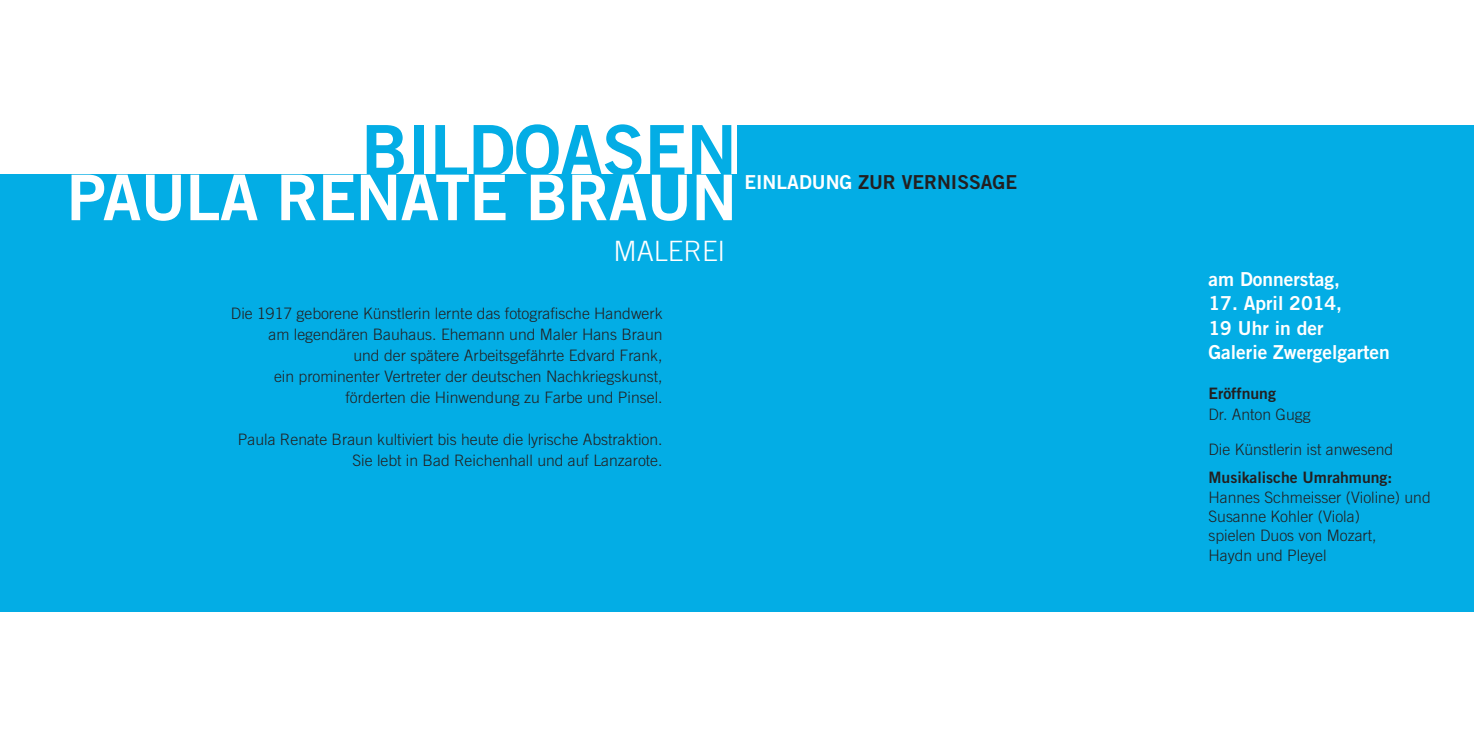
<style>
.page{position:relative;width:1474px;height:737px;background:#fff}
.page>*{position:absolute;margin:0;border:0;box-sizing:border-box;transform-origin:0 0}
.t1{font:70px "Trade Gothic Bold Two";letter-spacing:-.01em;color:#03ade5}
.t2{font:63px "Trade Gothic Bold Two";letter-spacing:-.01em;color:#fff}
.t3{font:300 28px "Trade Gothic";color:#fff}
.t4{font:19.25px "Trade Gothic Bold Two";color:#fff}
.t5{font:19.25px "Trade Gothic Bold Two";color:#231f20}
.t6{font:300 15.75px "Trade Gothic";color:#231f20}
.t7{font:15.75px "Trade Gothic Bold Two";color:#231f20}
.s1{color:#fff}
</style>
<div class="page">
<div style="left:737px;top:125px;width:736px;height:487px;background:#03ade5"></div>
<div style="left:0;top:175px;width:737px;height:437px;background:#03ade5"></div>
<p class="t1" style="left:361px;top:107px;width:377px">BILDOASEN</p>
<p class="t2" style="left:67px;top:159px;width:671px">PAULA RENATE BRAUN</p>
<p class="t3" style="left:613px;top:234px;width:114px">MALEREI</p>
<p class="t5" style="left:744px;top:170px;width:274px"><span class="s1">EINLADUNG</span> ZUR VERNISSAGE</p>
<p class="t6" style="left:231px;top:304px;width:433px">Die 1917 geborene Künstlerin lernte das fotografische Handwerk</p>
<p class="t6" style="left:268px;top:325px;width:395px">am legendären Bauhaus. Ehemann und Maler Hans Braun</p>
<p class="t6" style="left:353px;top:346px;width:310px">und der spätere Arbeitsgefährte Edvard Frank,</p>
<p class="t6" style="left:274px;top:367px;width:390px">ein prominenter Vertreter der deutschen Nachkriegskunst,</p>
<p class="t6" style="left:345px;top:388px;width:318px">förderten die Hinwendung zu Farbe und Pinsel.</p>
<p class="t6" style="left:238px;top:430px;width:426px">Paula Renate Braun kultiviert bis heute die lyrische Abstraktion.</p>
<p class="t6" style="left:352px;top:451px;width:311px">Sie lebt in Bad Reichenhall und auf Lanzarote.</p>
<p class="t4" style="left:1208px;top:267px;width:133px">am Donnerstag,</p>
<p class="t4" style="left:1208px;top:291px;width:135px">17. April 2014,</p>
<p class="t4" style="left:1208px;top:316px;width:116px">19 Uhr in der</p>
<p class="t4" style="left:1208px;top:340px;width:183px">Galerie Zwergelgarten</p>
<p class="t7" style="left:1208px;top:384px;width:69px">Eröffnung</p>
<p class="t6" style="left:1208px;top:405px;width:104px">Dr. Anton Gugg</p>
<p class="t6" style="left:1208px;top:440px;width:186px">Die Künstlerin ist anwesend</p>
<p class="t7" style="left:1208px;top:468px;width:185px">Musikalische Umrahmung:</p>
<p class="t6" style="left:1208px;top:488px;width:224px">Hannes Schmeisser (Violine) und</p>
<p class="t6" style="left:1208px;top:507px;width:153px">Susanne Kohler (Viola)</p>
<p class="t6" style="left:1208px;top:526px;width:170px">spielen Duos von Mozart,</p>
<p class="t6" style="left:1208px;top:545px;width:120px">Haydn und Pleyel</p>
</div>
